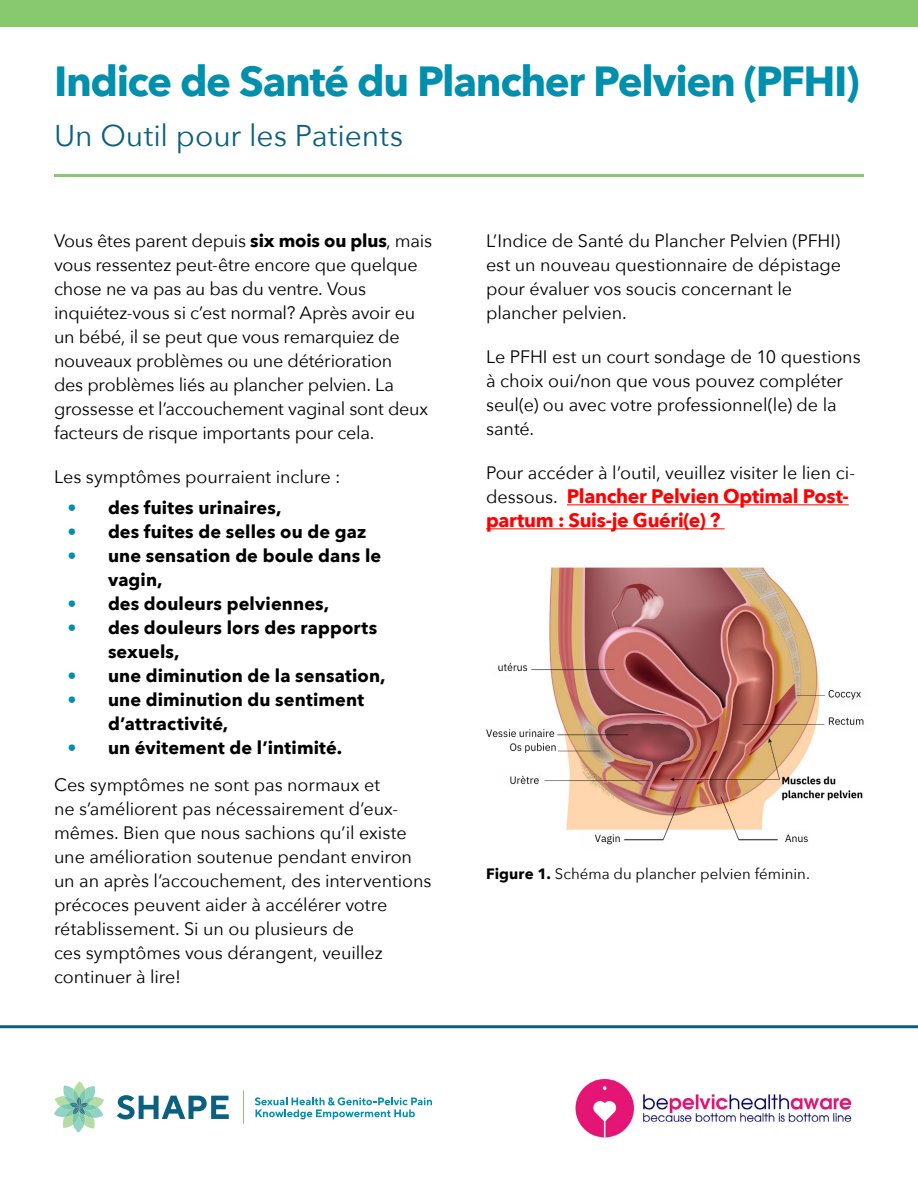
<style>
.page{position:relative;width:918px;height:1188px;background:#fff}
.page>*{position:absolute;margin:0;border:0;box-sizing:border-box;transform-origin:0 0}
.Titles{font:700 42px "Avenir Next";letter-spacing:-.035em;color:#008fac}
.Titles-2{font:30px "Avenir Next";color:#0a607e}
.t1{font:700 19.5px/24px "Avenir Next";letter-spacing:-.02em;color:#f00}
.t2{font:18px/24px "Avenir Next";letter-spacing:-.005em;color:#000}
.t3{font:700 18px/24px "Avenir Next";letter-spacing:.005em;color:#000}
.t4{font:15px "Avenir Next";letter-spacing:.005em;color:#000}
.s1{font-weight:700}
.s2{font-weight:800;color:#008fac}
.s3{font-weight:400;font-size:18px;color:#000}
</style>
<div class="page">
<svg style="left:54px;top:1081px;width:50px;height:52px"></svg>
<svg style="left:117px;top:1095px;width:112px;height:24px"></svg>
<svg style="left:255px;top:1097px;width:177px;height:22px"></svg>
<svg style="left:243px;top:1091px;width:1px;height:32px"></svg>
<hr style="left:0;top:1025px;width:918px;height:3px;background:#0a607e">
<div style="left:0;top:0;width:918px;height:27px;background:#88c86f"></div>
<img style="left:575px;top:1078px;width:277px;height:60px">
<hr style="left:567px;top:504px;width:282px;height:1px;background:#f00">
<hr style="left:486px;top:528px;width:239px;height:1px;background:#f00">
<hr style="left:54px;top:174px;width:810px;height:3px;background:#88c86f">
<img style="left:486px;top:566px;width:378px;height:279px">
<p class="Titles" style="left:54px;top:45px;width:807px">Indice de Santé du Plancher Pelvien (PFHI)</p>
<p class="Titles-2" style="left:54px;top:110px;width:351px">Un Outil pour les Patients</p>
<p class="t2" style="left:54px;top:228px;width:380px">Vous êtes parent depuis <span class="s1">six mois ou plus</span>, mais vous ressentez peut-être encore que quelque chose ne va pas au bas du ventre. Vous inquiétez-vous si c’est normal? Après avoir eu un bébé, il se peut que vous remarquiez de nouveaux problèmes ou une détérioration<br>des problèmes liés au plancher pelvien. La grossesse et l’accouchement vaginal sont deux facteurs de risque importants pour cela.</p>
<p class="t2" style="left:54px;top:464px;width:288px">Les symptômes pourraient inclure :</p>
<p class="t3" style="left:68px;top:495px;width:216px"><span class="s2">•</span> des fuites urinaires,</p>
<p class="t3" style="left:68px;top:519px;width:300px"><span class="s2">•</span> des fuites de selles ou de gaz</p>
<p class="t3" style="left:108px;top:543px;width:275px;text-indent:-40px"><span class="s2">•</span> une sensation de boule dans le vagin,</p>
<p class="t3" style="left:68px;top:591px;width:263px"><span class="s2">•</span> des douleurs pelviennes,</p>
<p class="t3" style="left:108px;top:615px;width:271px;text-indent:-40px"><span class="s2">•</span> des douleurs lors des rapports sexuels,</p>
<p class="t3" style="left:68px;top:663px;width:320px"><span class="s2">•</span> une diminution de la sensation,</p>
<p class="t3" style="left:108px;top:687px;width:258px;text-indent:-40px"><span class="s2">•</span> une diminution du sentiment d’attractivité,</p>
<p class="t3" style="left:68px;top:735px;width:276px"><span class="s2">•</span> un évitement de l’intimité.</p>
<p class="t2" style="left:54px;top:772px;width:379px">Ces symptômes ne sont pas normaux et<br>ne s’améliorent pas nécessairement d’eux&shy;mêmes. Bien que nous sachions qu’il existe une amélioration soutenue pendant environ un an après l’accouchement, des interventions précoces peuvent aider à accélérer votre rétablissement. Si un ou plusieurs de<br>ces symptômes vous dérangent, veuillez continuer à lire!</p>
<p class="t2" style="left:486px;top:228px;width:357px">L’Indice de Santé du Plancher Pelvien (PFHI) est un nouveau questionnaire de dépistage pour évaluer vos soucis concernant le plancher pelvien.</p>
<p class="t2" style="left:486px;top:344px;width:376px">Le PFHI est un court sondage de 10 questions à choix oui/non que vous pouvez compléter seul(e) ou avec votre professionnel(le) de la santé.</p>
<p class="t2" style="left:486px;top:460px;width:371px">Pour accéder à l’outil, veuillez visiter le lien ci-</p>
<p class="t1" style="left:486px;top:484px;width:364px"><span class="s3">dessous.</span> Plancher Pelvien Optimal Post&shy;partum : Suis-je Guéri(e) ?</p>
<p class="t4" style="left:486px;top:861px;width:325px"><span class="s1">Figure 1.</span> Schéma du plancher pelvien féminin.</p>
</div>
